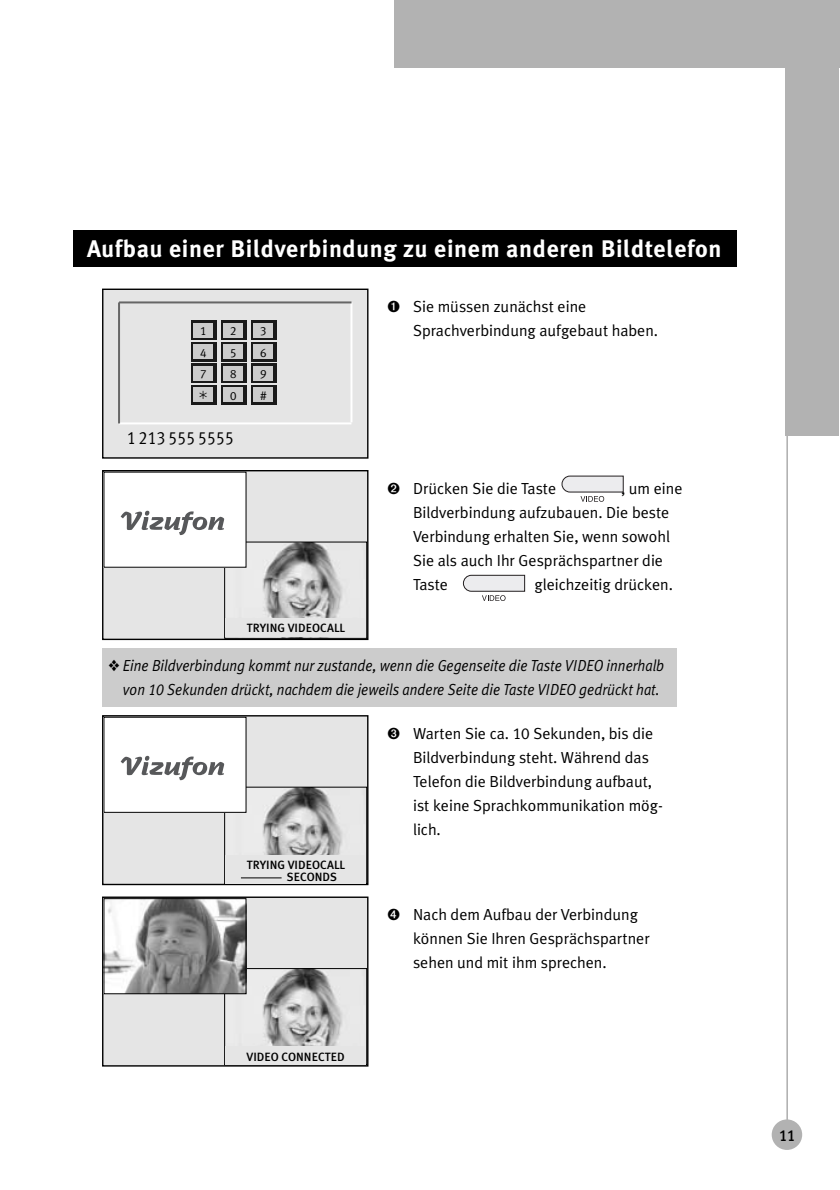
<style>
.page{position:relative;width:840px;height:1190px;background:#fff}
.page>*{position:absolute;margin:0;border:0;box-sizing:border-box;transform-origin:0 0}
.t1{font:700 24px "Metaplus PP";letter-spacing:.025em;color:#fff}
.t2{font:18px "Metaplus PP";letter-spacing:.025em;color:#000;scale:.9 1}
.t3{font:16px/24px "Metaplus PP";color:#000}
.t4{font:italic 16px/24px "Metaplus PP";color:#000;text-align:right;scale:.9 1}
.t5{font:500 16px "Metaplus PP";color:#000;scale:.95 1}
.t6{font:500 12px/12px "Metaplus PP";color:#000}
.t7{font:12px "Metaplus PP";color:#000}
</style>
<div class="page">
<div style="left:394px;top:0;width:445px;height:67px;background:#b2b2b2"></div>
<div style="left:785px;top:0;width:54px;height:436px;background:#b2b2b2"></div>
<hr style="left:786px;top:342px;width:2px;height:791px;background:#b2b2b2">
<div style="left:772px;top:1119px;width:30px;height:31px;background:#b2b2b2;border-radius:50%"></div>
<div style="left:74px;top:230px;width:663px;height:37px;background:#000"></div>
<div style="left:103px;top:289px;width:265px;height:169px;background:#e5e5e5"></div>
<div style="left:102px;top:289px;width:267px;height:170px;border:1px solid #000"></div>
<div style="left:103px;top:471px;width:265px;height:168px;background:#e5e5e5"></div>
<div style="left:102px;top:470px;width:267px;height:170px;border:1px solid #000"></div>
<img style="left:226px;top:544px;width:116px;height:74px">
<div style="left:224px;top:542px;width:143px;height:97px;border:1px solid #000"></div>
<div style="left:104px;top:472px;width:142px;height:95px;background:#fff"></div>
<svg style="left:121px;top:511px;width:103px;height:24px"></svg>
<div style="left:226px;top:618px;width:140px;height:18px;background:#e5e5e5"></div>
<div style="left:103px;top:897px;width:265px;height:169px;background:#e5e5e5"></div>
<div style="left:102px;top:897px;width:267px;height:170px;border:1px solid #000"></div>
<img style="left:226px;top:970px;width:116px;height:76px">
<div style="left:224px;top:968px;width:143px;height:97px;border:1px solid #000"></div>
<img style="left:106px;top:900px;width:138px;height:92px">
<div style="left:104px;top:898px;width:142px;height:96px;border:1px solid #000"></div>
<div style="left:225px;top:1047px;width:141px;height:18px;background:#e5e5e5"></div>
<div style="left:103px;top:716px;width:265px;height:168px;background:#e5e5e5"></div>
<div style="left:102px;top:715px;width:267px;height:170px;border:1px solid #000"></div>
<img style="left:246px;top:789px;width:96px;height:66px">
<div style="left:224px;top:787px;width:143px;height:97px;border:1px solid #000"></div>
<div style="left:104px;top:717px;width:142px;height:95px;background:#fff"></div>
<svg style="left:121px;top:756px;width:103px;height:24px"></svg>
<div style="left:104px;top:717px;width:142px;height:96px;border:1px solid #000"></div>
<div style="left:226px;top:856px;width:140px;height:28px;background:#e5e5e5"></div>
<hr style="left:241px;top:878px;width:41px;height:1px;background:#000">
<div style="left:102px;top:648px;width:574px;height:58px;background:#ccc"></div>
<hr style="left:119px;top:422px;width:232px;height:2px;background:#fff">
<hr style="left:118px;top:302px;width:2px;height:121px;background:#666">
<hr style="left:350px;top:302px;width:2px;height:120px;background:#fff">
<hr style="left:119px;top:301px;width:232px;height:2px;background:#666">
<div style="left:191px;top:320px;width:25px;height:20px;background:#1a1a1a"></div>
<svg style="left:221px;top:320px;width:25px;height:20px"></svg>
<div style="left:224px;top:323px;width:19px;height:14px;background:#ccc"></div>
<svg style="left:251px;top:320px;width:25px;height:20px"></svg>
<div style="left:254px;top:323px;width:19px;height:14px;background:#ccc"></div>
<div style="left:191px;top:342px;width:25px;height:20px;background:#1a1a1a"></div>
<div style="left:193px;top:345px;width:20px;height:14px;background:#ccc"></div>
<svg style="left:221px;top:342px;width:25px;height:20px"></svg>
<div style="left:224px;top:345px;width:19px;height:14px;background:#ccc"></div>
<svg style="left:251px;top:342px;width:25px;height:20px"></svg>
<div style="left:254px;top:345px;width:19px;height:14px;background:#ccc"></div>
<div style="left:191px;top:363px;width:25px;height:20px;background:#1a1a1a"></div>
<div style="left:193px;top:366px;width:20px;height:15px;background:#ccc"></div>
<div style="left:221px;top:363px;width:25px;height:20px;background:#1a1a1a"></div>
<div style="left:224px;top:366px;width:19px;height:15px;background:#ccc"></div>
<div style="left:251px;top:363px;width:25px;height:20px;background:#1a1a1a"></div>
<div style="left:254px;top:366px;width:19px;height:15px;background:#ccc"></div>
<div style="left:191px;top:385px;width:25px;height:20px;background:#1a1a1a"></div>
<div style="left:193px;top:388px;width:20px;height:14px;background:#ccc"></div>
<svg style="left:221px;top:385px;width:25px;height:20px"></svg>
<div style="left:224px;top:388px;width:19px;height:14px;background:#ccc"></div>
<svg style="left:251px;top:385px;width:25px;height:20px"></svg>
<div style="left:254px;top:388px;width:19px;height:14px;background:#ccc"></div>
<div style="left:193px;top:323px;width:20px;height:14px;background:#ccc"></div>
<svg style="left:562px;top:476px;width:61px;height:26px"></svg>
<svg style="left:463px;top:575px;width:62px;height:26px"></svg>
<h1 class="t1" style="left:87px;top:240px;width:636px">Aufbau einer Bildverbindung zu einem anderen Bildtelefon</h1>
<p class="t7" style="left:200px;top:327px;width:8px">1</p>
<p class="t7" style="left:230px;top:327px;width:8px">2</p>
<p class="t7" style="left:260px;top:327px;width:8px">3</p>
<p class="t7" style="left:200px;top:348px;width:8px">4</p>
<p class="t7" style="left:230px;top:348px;width:8px">5</p>
<p class="t7" style="left:260px;top:348px;width:8px">6</p>
<p class="t7" style="left:200px;top:370px;width:8px">7</p>
<p class="t7" style="left:230px;top:370px;width:8px">8</p>
<p class="t7" style="left:260px;top:370px;width:8px">9</p>
<p class="t7" style="left:198px;top:391px;width:40px">■ 0</p>
<p class="t7" style="left:260px;top:391px;width:8px">#</p>
<p class="t2" style="left:127px;top:432px;width:120px">1213 555 5555</p>
<p class="t6" style="left:247px;top:623px;width:100px">TRYING VIDEOCALL</p>
<p class="t3" style="left:413px;top:296px;width:247px;text-indent:-26px">➊ Sie müssen zunächst eine<br>Sprachverbindung aufgebaut haben.</p>
<p class="t3" style="left:388px;top:478px;width:170px">➋ Drücken Sie die Taste</p>
<p class="t3" style="left:413px;top:478px;width:271px;text-indent:208px">, um eine<br>Bildverbindung aufzubauen. Die beste<br>Verbindung erhalten Sie, wenn sowohl<br>Sie als auch Ihr Gesprächspartner die<br>Taste</p>
<p class="t3" style="left:534px;top:574px;width:140px">gleichzeitig drücken.</p>
<p class="t4" style="left:108px;top:655px;width:619px">❖ Eine Bildverbindung kommt nur zustande, wenn die Gegenseite die Taste VIDEO innerhalb von 10 Sekunden drückt, nachdem die jeweils andere Seite die Taste VIDEO gedrückt hat.</p>
<p class="t6" style="left:287px;top:860px;width:60px;text-indent:-40px">TRYING VIDEOCALL<br>SECONDS</p>
<p class="t6" style="left:246px;top:1052px;width:100px">VIDEO CONNECTED</p>
<p class="t3" style="left:413px;top:723px;width:251px;text-indent:-26px">➌ Warten Sie ca. 10 Sekunden, bis die<br>Bildverbindung steht. Während das<br>Telefon die Bild verbindung aufbaut, ist keine Sprachkommunikation mög&shy;lich.</p>
<p class="t3" style="left:413px;top:904px;width:238px;text-indent:-26px">➍ Nach dem Aufbau der Verbindung können Sie Ihren Gesprächspartner sehen und mit ihm sprechen.</p>
<p class="t5" style="left:779px;top:1130px;width:19px">11</p>
</div>
